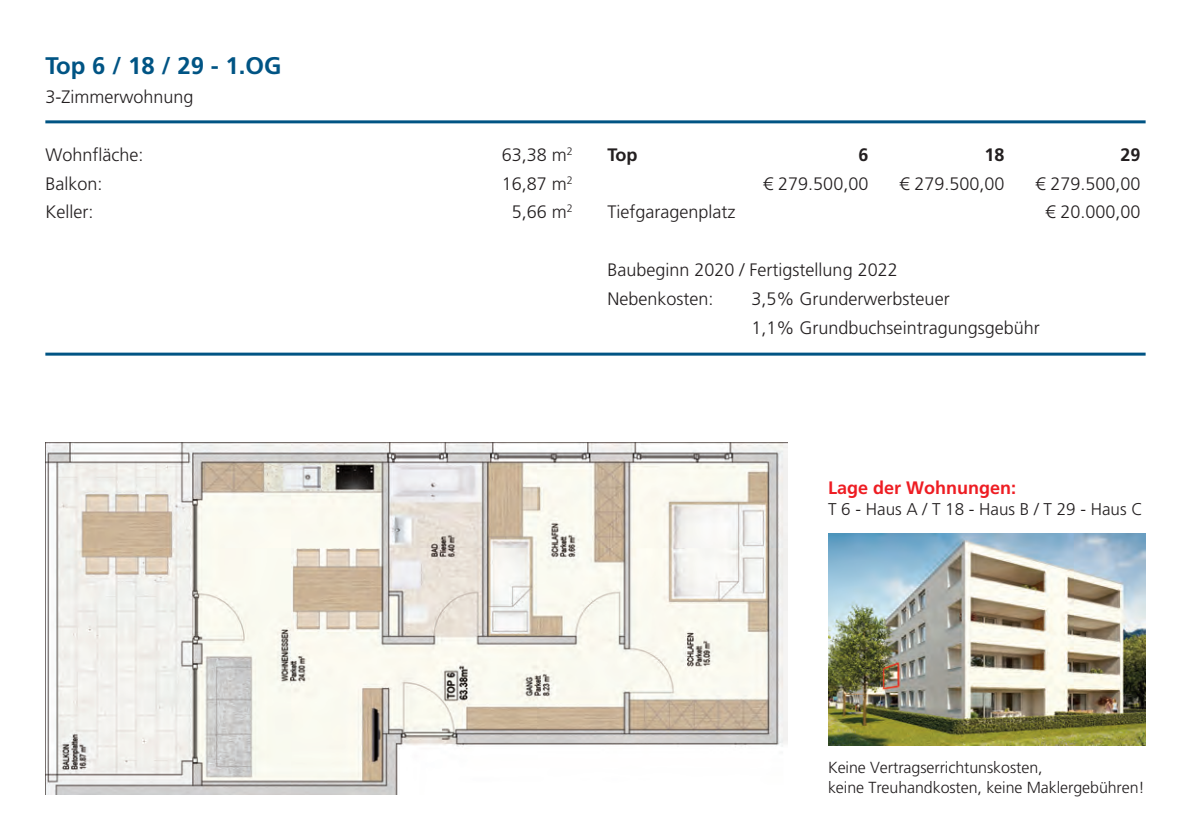
<style>
.page{position:relative;width:1191px;height:840px;background:#fff}
.page>*{position:absolute;margin:0;border:0;box-sizing:border-box;transform-origin:0 0}
.t1{font:700 24px "Frutiger LT Std";color:#005484}
.t2{font:300 18px/28.8px "Frutiger LT";color:#231f20}
.t3{font:700 18px "Frutiger LT";color:#ee1d23}
.t4{font:700 18px "Frutiger LT";color:#231f20}
.t5{font:300 17px "Frutiger LT";color:#231f20}
.t6{font:300 16px/20px "Frutiger LT";letter-spacing:-.005em;color:#231f20}
</style>
<div class="page">
<img style="left:45px;top:442px;width:742px;height:351px">
<hr style="left:45px;top:120px;width:1100px;height:3px;background:#005484">
<hr style="left:45px;top:352px;width:1100px;height:3px;background:#005484">
<img style="left:828px;top:533px;width:317px;height:211px">
<h1 class="t1" style="left:45px;top:56px;width:238px">Top 6 / 18 / 29 - 1.OG</h1>
<p class="t2" style="left:45px;top:83px;width:150px">3-Zimmerwohnung</p>
<p class="t2" style="left:45px;top:140px;width:100px">Wohnfläche:</p>
<p class="t2" style="left:502px;top:140px;width:73px">63,38 m<sup>2</sup></p>
<p class="t2" style="left:45px;top:169px;width:59px">Balkon:</p>
<p class="t2" style="left:502px;top:169px;width:73px">16,87 m<sup>2</sup></p>
<p class="t2" style="left:45px;top:198px;width:49px">Keller:</p>
<p class="t2" style="left:512px;top:198px;width:63px">5,66 m<sup>2</sup></p>
<p class="t4" style="left:607px;top:144px;width:32px">Top</p>
<p class="t4" style="left:858px;top:144px;width:12px">6</p>
<p class="t4" style="left:984px;top:144px;width:22px">18</p>
<p class="t4" style="left:1120px;top:144px;width:22px">29</p>
<p class="t2" style="left:763px;top:169px;width:107px">€ 279.500,00</p>
<p class="t2" style="left:899px;top:169px;width:107px">€ 279.500,00</p>
<p class="t2" style="left:1035px;top:169px;width:107px">€ 279.500,00</p>
<p class="t2" style="left:607px;top:198px;width:129px">Tiefgaragenplatz</p>
<p class="t2" style="left:1045px;top:198px;width:97px">€ 20.000,00</p>
<p class="t2" style="left:607px;top:255px;width:292px">Baubeginn 2020 / Fertigstellung 2022<br>Nebenkosten:</p>
<p class="t2" style="left:751px;top:284px;width:290px">3,5% Grunderwerbsteuer<br>1,1% Grundbuchseintragungsgebühr</p>
<p class="t3" style="left:828px;top:477px;width:190px">Lage der Wohnungen:</p>
<p class="t5" style="left:828px;top:499px;width:316px">T 6 - Haus A / T 18 - Haus B / T 29 - Haus C</p>
<p class="t6" style="left:828px;top:757px;width:318px">Keine Vertragserrichtunskosten,<br>keine Treuhandkosten, keine Maklergebühren!</p>
</div>
